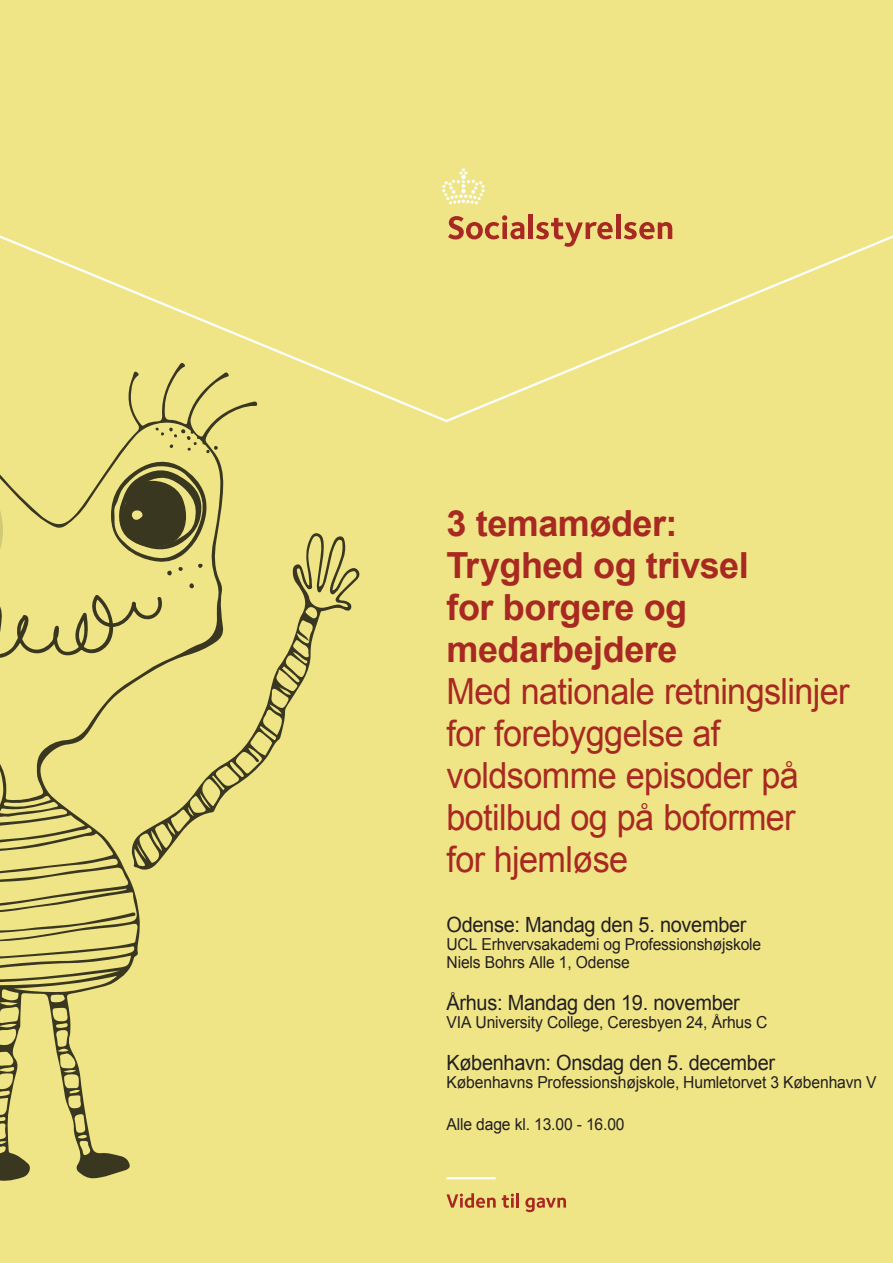
<style>
.page{position:relative;width:893px;height:1263px;background:#efe587}
.page>*{position:absolute;margin:0;border:0;box-sizing:border-box;transform-origin:0 0}
.t1{font:36px/42px "Arial";letter-spacing:-.02em;color:#a82822;scale:.95 1}
.t2{font:21px "Arial";letter-spacing:-.015em;color:#231f20;scale:.95 1}
.t3{font:16.5px/18px "Arial";letter-spacing:-.01em;color:#231f20;scale:.95 1}
.s1{font-weight:700}
.s2{font-style:inherit}
</style>
<div class="page">
<svg style="left:491px;top:217px;width:402px;height:187px"></svg>
<svg style="left:491px;top:215px;width:33px;height:24px"></svg>
<div style="left:528px;top:215px;width:5px;height:24px;background:#a82822"></div>
<svg style="left:536px;top:218px;width:77px;height:29px"></svg>
<div style="left:616px;top:215px;width:5px;height:24px;background:#a82822"></div>
<svg style="left:624px;top:222px;width:48px;height:17px"></svg>
<hr style="left:446px;top:1177px;width:50px;height:2px;background:#fff">
<svg style="left:491px;top:1197px;width:5px;height:11px"></svg>
<svg style="left:502px;top:1193px;width:12px;height:15px"></svg>
<hr style="left:516px;top:1193px;width:3px;height:14px;background:#a82822">
<svg style="left:525px;top:1197px;width:41px;height:15px"></svg>
<div style="left:0;top:135px;width:491px;height:1128px;background:#efe587"></div>
<svg style="left:0;top:363px;width:257px;height:818px"></svg>
<svg style="left:132px;top:532px;width:228px;height:338px"></svg>
<svg style="left:155px;top:427px;width:63px;height:26px"></svg>
<svg style="left:0;top:459px;width:212px;height:223px"></svg>
<p class="t1" style="left:446px;top:503px;width:426px"><span class="s1">3 temamøder:<br>Tryghed og trivsel<br>for borgere og medarbejdere<br></span><span class="s2">M</span>ed <span class="s2">n</span>ationale <span class="s2">r</span>etningslinjer <span class="s2">for</span> forebyggelse af voldsomme episoder på botilbud og på boformer<br>for hjemløse</p>
<p class="t2" style="left:446px;top:911px;width:317px">Odense: Mandag den 5. november</p>
<p class="t3" style="left:446px;top:936px;width:333px">UCL Erhvervsakademi og Professionshøjskole<br>Niels Bohrs Alle 1, Odense</p>
<p class="t2" style="left:446px;top:989px;width:310px">Århus: Mandag den 19. november</p>
<p class="t3" style="left:446px;top:1014px;width:339px">VIA University College, Ceresbyen 24, Århus C</p>
<p class="t2" style="left:446px;top:1049px;width:347px">København: Onsdag den 5. december</p>
<p class="t3" style="left:446px;top:1074px;width:454px">Københavns Professionshøjskole, Humletorvet 3 København V</p>
<p class="t3" style="left:446px;top:1116px;width:189px">Alle dage kl. 13.00 - 16.00</p>
</div>
